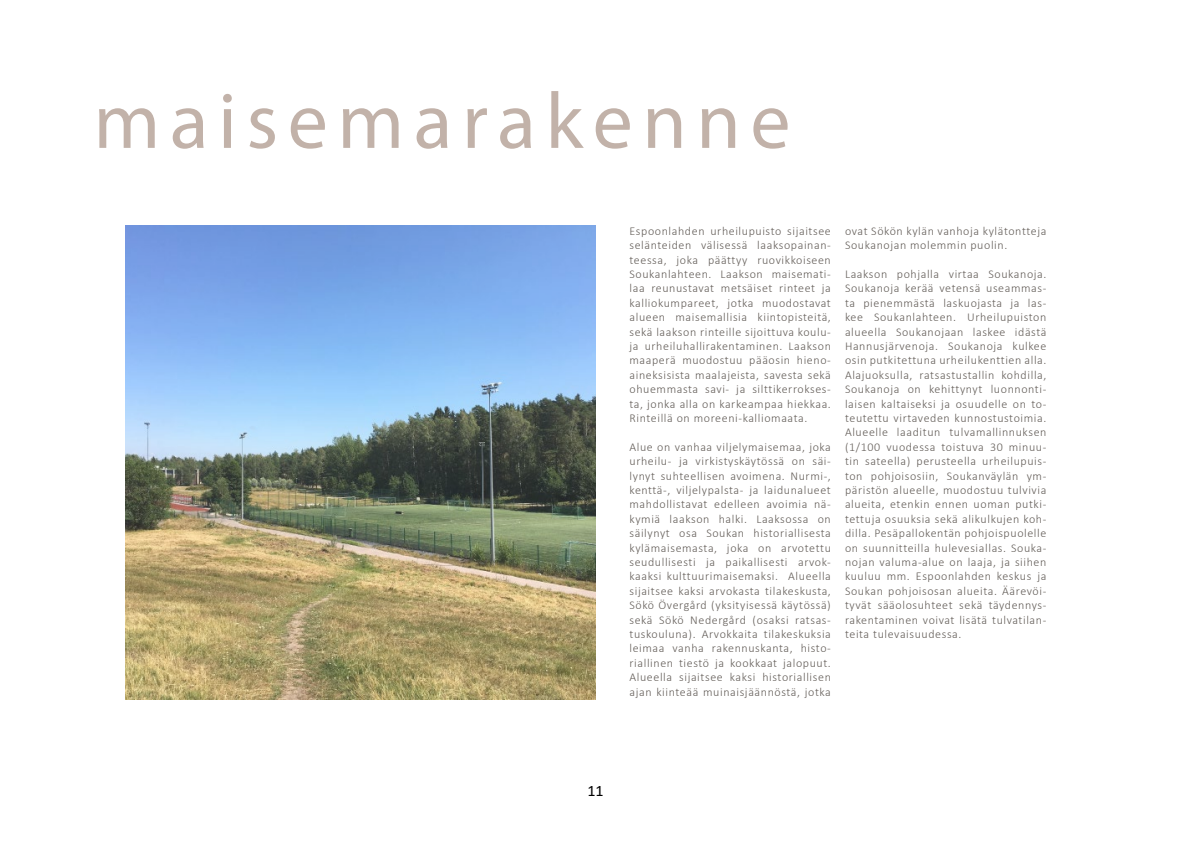
<style>
.page{position:relative;width:1191px;height:842px;background:#fff}
.page>*{position:absolute;margin:0;border:0;box-sizing:border-box;transform-origin:0 0}
.t1{font:80px "Myriad Pro";letter-spacing:.12em;color:#c2b2a9}
.t2{font:16px "Calibri";color:#000}
.t3{font:300 12px/14.4px "Calibri";letter-spacing:.05em;color:#655f5a;text-align:justify}
</style>
<div class="page">
<img style="left:126px;top:226px;width:469px;height:473px">
<h1 class="t1" style="left:94px;top:72px;width:698px">maisemarakenne</h1>
<p class="t3" style="left:629px;top:224px;width:203px">Espoonlahden urheilupuisto sijaitsee selänteiden välisessä laaksopainan&shy;teessa, joka päättyy ruovikkoiseen Soukanlahteen. Laakson maisemati&shy;laa reunustavat metsäiset rinteet ja kalliokumpareet, jotka muodostavat alueen maisemallisia kiintopisteitä, sekä laakson rinteille sijoittuva koulu&shy;ja urheiluhallirakentaminen. Laakson maaperä muodostuu pääosin hieno&shy;aineksisista maalajeista, savesta sekä ohuemmasta savi- ja silttikerrokses&shy;ta, jonka alla on karkeampaa hiekkaa.<br>Rinteillä on moreeni-kalliomaata.</p>
<p class="t3" style="left:629px;top:440px;width:203px">Alue on vanhaa viljelymaisemaa, joka urheilu- ja virkistyskäytössä on säi&shy;lynyt suhteellisen avoimena. Nurmi-, kenttä-, viljelypalsta- ja laidunalueet mahdollistavat edelleen avoimia nä&shy;kymiä laakson halki. Laaksossa on säilynyt osa Soukan historiallisesta kylämaisemasta, joka on arvotettu seudullisesti ja paikallisesti arvok&shy;kaaksi kulttuurimaisemaksi. Alueella sijaitsee kaksi arvokasta tilakeskusta, Sökö Övergård (yksityisessä käytössä) sekä Sökö Nedergård (osaksi ratsas&shy;tuskouluna). Arvokkaita tilakeskuksia leimaa vanha rakennuskanta, histo&shy;riallinen tiestö ja kookkaat jalopuut.<br>Alueella sijaitsee kaksi historiallisen ajan kiinteää muinaisjäännöstä, jotka</p>
<p class="t3" style="left:845px;top:224px;width:203px">ovat Sökön kylän vanhoja kylätontteja<br>Soukanojan molemmin puolin.</p>
<p class="t3" style="left:845px;top:267px;width:203px">Laakson pohjalla virtaa Soukanoja.<br>Soukanoja kerää vetensä useammas&shy;ta pienemmästä laskuojasta ja las&shy;kee Soukanlahteen. Urheilupuiston alueella Soukanojaan laskee idästä Hannusjärvenoja. Soukanoja kulkee osin putkitettuna urheilukenttien alla.<br>Alajuoksulla, ratsastustallin kohdilla, Soukanoja on kehittynyt luonnonti&shy;laisen kaltaiseksi ja osuudelle on to&shy;teutettu virtaveden kunnostustoimia.<br>Alueelle laaditun tulvamallinnuksen (1/100 vuodessa toistuva 30 minuu&shy;tin sateella) perusteella urheilupuis&shy;ton pohjoisosiin, Soukanväylän ym&shy;päristön alueelle, muodostuu tulvivia alueita, etenkin ennen uoman putki&shy;tettuja osuuksia sekä alikulkujen koh&shy;dilla. Pesäpallokentän pohjoispuolelle on suunnitteilla hulevesiallas. Souka&shy;nojan valuma-alue on laaja, ja siihen kuuluu mm. Espoonlahden keskus ja Soukan pohjoisosan alueita. Äärevöi&shy;tyvät sääolosuhteet sekä täydennys&shy;rakentaminen voivat lisätä tulvatilan&shy;teita tulevaisuudessa.</p>
<h2 class="t2" style="left:587px;top:779px;width:18px">11</h2>
</div>
